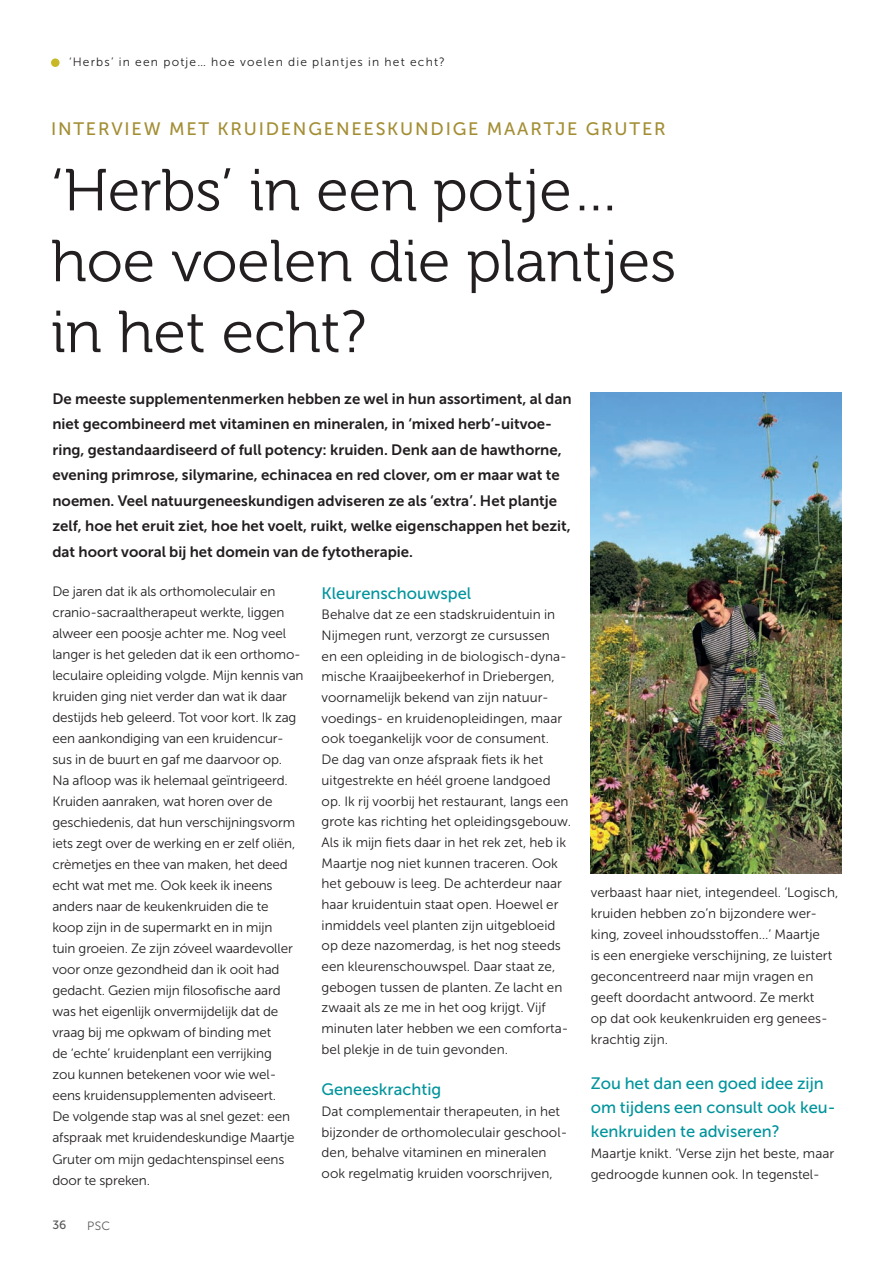
<style>
.page{position:relative;width:893px;height:1263px;background:#fff}
.page>*{position:absolute;margin:0;border:0;box-sizing:border-box;transform-origin:0 0}
.t1{font:59.1px/70.8px "Museo 300";color:#231f20}
.t2{font:18px "Museo Sans 500";letter-spacing:.1em;color:#a38e34}
.t3{font:16.5px/24px "Museo Sans 500";color:#00949c}
.t4{font:15px/25.5px "Museo Sans 700";color:#231f20}
.t5{font:13.5px/21px "Museo Sans 300";color:#231f20}
.t6{font:12px "Museo Sans 300";letter-spacing:.1em;color:#231f20}
.t7{font:12px "Museo Sans 300";color:#57585a}
.t8{font:12px "Museo Sans 500";color:#57585a}
</style>
<div class="page">
<div style="left:51px;top:58px;width:9px;height:9px;background:#c9b826;border-radius:50%"></div>
<img style="left:591px;top:393px;width:251px;height:481px">
<p class="t6" style="left:69px;top:55px;width:377px">‘Herbs’ in een potje… hoe voelen die plantjes in het echt?</p>
<h2 class="t2" style="left:51px;top:119px;width:616px">INTERVIEW MET KRUIDENGENEESKUNDIGE MAARTJE GRUTER</h2>
<h1 class="t1" style="left:51px;top:156px;width:627px">‘Herbs’ in een potje… hoe voelen die plantjes in het echt?</h1>
<p class="t4" style="left:52px;top:386px;width:521px">De meeste supplementenmerken hebben ze wel in hun assortiment, al dan niet gecombineerd met vitaminen en mineralen, in ‘mixed herb’-uitvoe&shy;ring, gestandaardiseerd of full potency: kruiden. Denk aan de hawthorne, evening primrose, silymarine, echinacea en red clover, om er maar wat te noemen. Veel natuurgeneeskundigen adviseren ze als ‘extra’. Het plantje zelf, hoe het eruit ziet, hoe het voelt, ruikt, welke eigenschappen het bezit, dat hoort vooral bij het domein van de fytotherapie.</p>
<p class="t5" style="left:52px;top:581px;width:253px">De jaren dat ik als orthomoleculair en cranio-sacraaltherapeut werkte, liggen alweer een poosje achter me. Nog veel langer is het geleden dat ik een orthomo&shy;leculaire opleiding volgde. Mijn kennis van kruiden ging niet verder dan wat ik daar destijds heb geleerd. Tot voor kort. Ik zag een aankondiging van een kruidencur&shy;sus in de buurt en gaf me daarvoor op.<br>Na afloop was ik helemaal geïntrigeerd.<br>Kruiden aanraken, wat horen over de geschiedenis, dat hun verschijningsvorm iets zegt over de werking en er zelf oliën, crèmetjes en thee van maken, het deed echt wat met me. Ook keek ik ineens anders naar de keukenkruiden die te<br>koop zijn in de supermarkt en in mijn<br>tuin groeien. Ze zijn zóveel waardevoller voor onze gezondheid dan ik ooit had gedacht. Gezien mijn filosofische aard was het eigenlijk onvermijdelijk dat de vraag bij me opkwam of binding met<br>de ‘echte’ kruidenplant een verrijking<br>zou kunnen betekenen voor wie wel&shy;eens kruidensupplementen adviseert.<br>De volgende stap was al snel gezet: een afspraak met kruidendeskundige Maartje Gruter om mijn gedachtenspinsel eens door te spreken.</p>
<p class="t3" style="left:322px;top:581px;width:151px">Kleurenschouwspel</p>
<p class="t5" style="left:322px;top:604px;width:251px">Behalve dat ze een stadskruidentuin in Nijmegen runt, verzorgt ze cursussen<br>en een opleiding in de biologisch-dyna&shy;mische Kraaijbeekerhof in Driebergen, voornamelijk bekend van zijn natuur&shy;voedings- en kruidenopleidingen, maar ook toegankelijk voor de consument.<br>De dag van onze afspraak fiets ik het uitgestrekte en héél groene landgoed op. Ik rij voorbij het restaurant, langs een grote kas richting het opleidingsgebouw.<br>Als ik mijn fiets daar in het rek zet, heb ik Maartje nog niet kunnen traceren. Ook het gebouw is leeg. De achterdeur naar haar kruidentuin staat open. Hoewel er inmiddels veel planten zijn uitgebloeid op deze nazomerdag, is het nog steeds een kleurenschouwspel. Daar staat ze, gebogen tussen de planten. Ze lacht en zwaait als ze me in het oog krijgt. Vijf minuten later hebben we een comforta&shy;bel plekje in de tuin gevonden.</p>
<p class="t3" style="left:322px;top:1078px;width:121px">Geneeskrachtig</p>
<p class="t5" style="left:322px;top:1101px;width:247px">Dat complementair therapeuten, in het bijzonder de orthomoleculair geschool&shy;den, behalve vitaminen en mineralen ook regelmatig kruiden voorschrijven,</p>
<p class="t8" style="left:52px;top:1219px;width:15px">36</p>
<p class="t7" style="left:87px;top:1219px;width:25px">PSC</p>
<p class="t5" style="left:591px;top:882px;width:249px">verbaast haar niet, integendeel. ‘Logisch, kruiden hebben zo’n bijzondere wer&shy;king, zoveel inhoudsstoffen…’ Maartje<br>is een energieke verschijning, ze luistert geconcentreerd naar mijn vragen en geeft doordacht antwoord. Ze merkt<br>op dat ook keukenkruiden erg genees&shy;krachtig zijn.</p>
<p class="t3" style="left:591px;top:1071px;width:246px">Zou het dan een goed idee zijn om tijdens een consult ook keu&shy;kenkruiden te adviseren?</p>
<p class="t5" style="left:591px;top:1143px;width:245px">Maartje knikt. ‘Verse zijn het beste, maar gedroogde kunnen ook. In tegenstel-</p>
</div>
